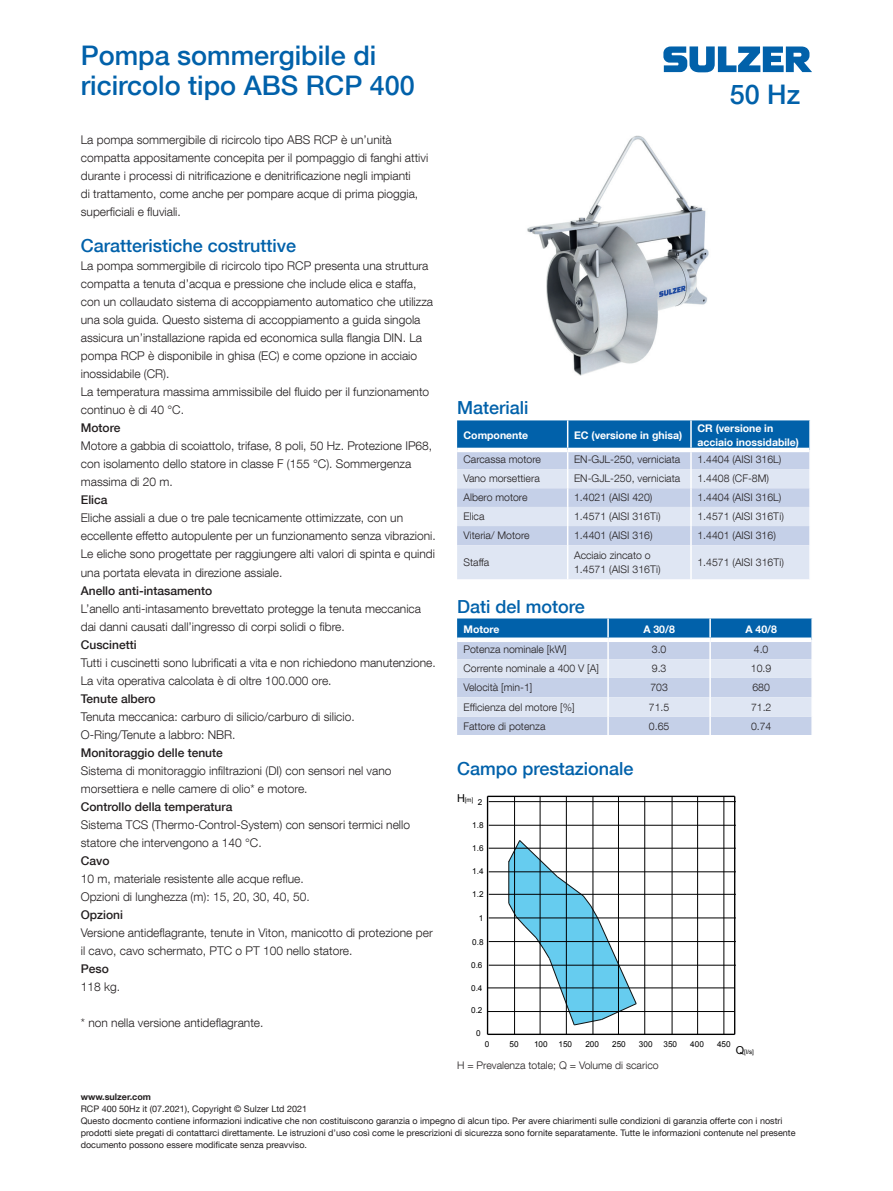
<style>
.page{position:relative;width:893px;height:1191px;background:#fff}
.page>*{position:absolute;margin:0;border:0;box-sizing:border-box;transform-origin:0 0}
.t1{font:500 27px/30px "Helvetica Neue LT Com";color:#0161aa}
.t2{font:500 18px "Helvetica Neue LT Com";color:#0161aa}
.t3{font:300 12px/18px "Helvetica Neue LT Com";color:#231f20}
.t4{font:500 12px "Helvetica Neue LT Com";color:#231f20}
.t5{font:10.95px "Arial";color:#000001}
.t6{font:300 10.5px/13.5px "Helvetica Neue LT Com";color:#231f20}
.t7{font:700 10.5px/13.5px "Helvetica Neue LT Com";color:#fff}
.t8{font:9px/12px "Helvetica Neue LT Com";color:#231f20}
.t9{font:700 9px "Helvetica Neue LT Com";color:#231f20}
.t10{font:8.25px "Arial";color:#000001}
.t11{font:6.15px "Arial";color:#000001}
.s1{font-size:10.95px}
</style>
<div class="page">
<svg style="left:663px;top:46px;width:149px;height:26px"></svg>
<img style="left:527px;top:135px;width:182px;height:241px">
<svg style="left:457px;top:420px;width:353px;height:159px;background:#b2c9e3"></svg>
<svg style="left:457px;top:618px;width:356px;height:117px;background:#b1c7e2"></svg>
<svg style="left:507px;top:839px;width:131px;height:187px"></svg>
<hr style="left:488px;top:1033px;width:247px;height:2px;background:#000001">
<hr style="left:487px;top:796px;width:1px;height:238px;background:#000001">
<hr style="left:488px;top:795px;width:247px;height:2px;background:#000001">
<hr style="left:734px;top:796px;width:1px;height:238px;background:#000001">
<hr style="left:514px;top:796px;width:1px;height:238px;background:#000001">
<hr style="left:540px;top:796px;width:1px;height:238px;background:#000001">
<hr style="left:566px;top:796px;width:1px;height:238px;background:#000001">
<hr style="left:593px;top:796px;width:1px;height:238px;background:#000001">
<hr style="left:618px;top:796px;width:1px;height:238px;background:#000001">
<hr style="left:644px;top:796px;width:1px;height:238px;background:#000001">
<hr style="left:672px;top:796px;width:1px;height:238px;background:#000001">
<hr style="left:697px;top:796px;width:1px;height:238px;background:#000001">
<hr style="left:724px;top:796px;width:1px;height:238px;background:#000001">
<hr style="left:488px;top:1011px;width:247px;height:1px;background:#000001">
<hr style="left:488px;top:987px;width:247px;height:1px;background:#000001">
<hr style="left:489px;top:965px;width:247px;height:1px;background:#000001">
<hr style="left:489px;top:941px;width:247px;height:1px;background:#000001">
<hr style="left:489px;top:917px;width:247px;height:1px;background:#000001">
<hr style="left:489px;top:894px;width:247px;height:1px;background:#000001">
<hr style="left:489px;top:871px;width:247px;height:1px;background:#000001">
<hr style="left:489px;top:848px;width:247px;height:1px;background:#000001">
<hr style="left:489px;top:825px;width:247px;height:1px;background:#000001">
<hr style="left:489px;top:801px;width:247px;height:1px;background:#000001">
<h1 class="t1" style="left:81px;top:40px;width:336px">Pompa sommergibile di ricircolo tipo ABS RCP 400</h1>
<p class="t3" style="left:81px;top:131px;width:349px">La pompa sommergibile di ricircolo tipo ABS RCP è un’unità compatta appositamente concepita per il pompaggio di fanghi attivi durante i processi di nitrificazione e denitrificazione negli impianti<br>di trattamento, come anche per pompare acque di prima pioggia, superficiali e fluviali.</p>
<h2 class="t2" style="left:81px;top:235px;width:217px">Caratteristiche costruttive</h2>
<p class="t3" style="left:81px;top:257px;width:354px">La pompa sommergibile di ricircolo tipo RCP presenta una struttura compatta a tenuta d’acqua e pressione che include elica e staffa, con un collaudato sistema di accoppiamento automatico che utilizza una sola guida. Questo sistema di accoppiamento a guida singola assicura un’installazione rapida ed economica sulla flangia DIN. La pompa RCP è disponibile in ghisa (EC) e come opzione in acciaio inossidabile (CR).<br>La temperatura massima ammissibile del fluido per il funzionamento continuo è di 40 °C.</p>
<p class="t4" style="left:81px;top:421px;width:41px">Motore</p>
<p class="t3" style="left:81px;top:437px;width:353px">Motore a gabbia di scoiattolo, trifase, 8 poli, 50 Hz. Protezione IP68, con isolamento dello statore in classe F (155 °C). Sommergenza massima di 20 m.</p>
<p class="t4" style="left:81px;top:493px;width:28px">Elica</p>
<p class="t3" style="left:81px;top:509px;width:357px">Eliche assiali a due o tre pale tecnicamente ottimizzate, con un eccellente effetto autopulente per un funzionamento senza vibrazioni.<br>Le eliche sono progettate per raggiungere alti valori di spinta e quindi una portata elevata in direzione assiale.</p>
<p class="t4" style="left:81px;top:583px;width:133px">Anello anti-intasamento</p>
<p class="t3" style="left:81px;top:599px;width:342px">L’anello anti-intasamento brevettato protegge la tenuta meccanica dai danni causati dall’ingresso di corpi solidi o fibre.</p>
<p class="t4" style="left:81px;top:637px;width:57px">Cuscinetti</p>
<p class="t3" style="left:81px;top:653px;width:357px">Tutti i cuscinetti sono lubrificati a vita e non richiedono manutenzione.<br>La vita operativa calcolata è di oltre 100.000 ore.</p>
<p class="t4" style="left:81px;top:691px;width:76px">Tenute albero</p>
<p class="t3" style="left:81px;top:707px;width:275px">Tenuta meccanica: carburo di silicio/carburo di silicio.<br>O-Ring/Tenute a labbro: NBR.</p>
<p class="t4" style="left:81px;top:745px;width:144px">Monitoraggio delle tenute</p>
<p class="t3" style="left:81px;top:761px;width:312px">Sistema di monitoraggio infiltrazioni (DI) con sensori nel vano morsettiera e nelle camere di olio* e motore.</p>
<p class="t4" style="left:81px;top:799px;width:153px">Controllo della temperatura</p>
<p class="t3" style="left:81px;top:815px;width:331px">Sistema TCS (Thermo-Control-System) con sensori termici nello statore che intervengono a 140 °C.</p>
<p class="t4" style="left:81px;top:853px;width:30px">Cavo</p>
<p class="t3" style="left:81px;top:869px;width:230px">10 m, materiale resistente alle acque reflue.<br>Opzioni di lunghezza (m): 15, 20, 30, 40, 50.</p>
<p class="t4" style="left:81px;top:907px;width:44px">Opzioni</p>
<p class="t3" style="left:81px;top:923px;width:353px">Versione antideflagrante, tenute in Viton, manicotto di protezione per il cavo, cavo schermato, PTC o PT 100 nello statore.</p>
<p class="t4" style="left:81px;top:961px;width:30px">Peso</p>
<p class="t3" style="left:81px;top:977px;width:41px">118 kg.</p>
<p class="t3" style="left:81px;top:1013px;width:184px">* non nella versione antideflagrante.</p>
<h1 class="t1" style="left:730px;top:79px;width:72px">50 Hz</h1>
<h2 class="t2" style="left:457px;top:397px;width:73px">Materiali</h2>
<p class="t7" style="left:463px;top:428px;width:66px">Componente</p>
<p class="t7" style="left:574px;top:428px;width:110px">EC (versione in ghisa)</p>
<p class="t7" style="left:697px;top:421px;width:103px">CR (versione in acciaio inossidabile)</p>
<p class="t6" style="left:463px;top:452px;width:79px">Carcassa motore</p>
<p class="t6" style="left:574px;top:452px;width:108px">EN-GJL-250, verniciata</p>
<p class="t6" style="left:697px;top:452px;width:86px">1.4404 (AISI 316L)</p>
<p class="t6" style="left:463px;top:472px;width:78px">Vano morsettiera</p>
<p class="t6" style="left:574px;top:472px;width:108px">EN-GJL-250, verniciata</p>
<p class="t6" style="left:697px;top:472px;width:73px">1.4408 (CF-8M)</p>
<p class="t6" style="left:463px;top:490px;width:66px">Albero motore</p>
<p class="t6" style="left:574px;top:490px;width:80px">1.4021 (AISI 420)</p>
<p class="t6" style="left:697px;top:490px;width:86px">1.4404 (AISI 316L)</p>
<p class="t6" style="left:464px;top:509px;width:23px">Elica</p>
<p class="t6" style="left:574px;top:509px;width:88px">1.4571 (AISI 316Ti)</p>
<p class="t6" style="left:697px;top:509px;width:88px">1.4571 (AISI 316Ti)</p>
<p class="t6" style="left:464px;top:528px;width:68px">Viteria/ Motore</p>
<p class="t6" style="left:574px;top:528px;width:80px">1.4401 (AISI 316)</p>
<p class="t6" style="left:697px;top:528px;width:80px">1.4401 (AISI 316)</p>
<p class="t6" style="left:464px;top:555px;width:27px">Staffa</p>
<p class="t6" style="left:574px;top:548px;width:88px">Acciaio zincato o<br>1.4571 (AISI 316Ti)</p>
<p class="t6" style="left:697px;top:555px;width:88px">1.4571 (AISI 316Ti)</p>
<h2 class="t2" style="left:457px;top:595px;width:129px">Dati del motore</h2>
<p class="t7" style="left:463px;top:622px;width:37px">Motore</p>
<p class="t7" style="left:643px;top:622px;width:33px">A 30/8</p>
<p class="t7" style="left:745px;top:622px;width:33px">A 40/8</p>
<p class="t6" style="left:463px;top:642px;width:105px">Potenza nominale [kW]</p>
<p class="t6" style="left:652px;top:642px;width:16px">3.0</p>
<p class="t6" style="left:754px;top:642px;width:16px">4.0</p>
<p class="t6" style="left:463px;top:661px;width:137px">Corrente nominale a 400 V [A]</p>
<p class="t6" style="left:652px;top:661px;width:16px">9.3</p>
<p class="t6" style="left:751px;top:661px;width:22px">10.9</p>
<p class="t6" style="left:463px;top:680px;width:70px">Velocità [min-1]</p>
<p class="t6" style="left:650px;top:680px;width:19px">703</p>
<p class="t6" style="left:752px;top:680px;width:19px">680</p>
<p class="t6" style="left:464px;top:700px;width:113px">Efficienza del motore [%]</p>
<p class="t6" style="left:649px;top:700px;width:22px">71.5</p>
<p class="t6" style="left:751px;top:700px;width:22px">71.2</p>
<p class="t6" style="left:464px;top:719px;width:83px">Fattore di potenza</p>
<p class="t6" style="left:649px;top:719px;width:22px">0.65</p>
<p class="t6" style="left:751px;top:719px;width:22px">0.74</p>
<h2 class="t2" style="left:457px;top:757px;width:178px">Campo prestazionale</h2>
<p class="t5" style="left:457px;top:790px;width:27px">H <sub>2</sub></p>
<p class="t11" style="left:465px;top:795px;width:10px">[m]</p>
<p class="t10" style="left:472px;top:819px;width:13px">1.8</p>
<p class="t10" style="left:472px;top:842px;width:13px">1.6</p>
<p class="t10" style="left:472px;top:865px;width:13px">1.4</p>
<p class="t10" style="left:472px;top:888px;width:13px">1.2</p>
<p class="t10" style="left:479px;top:913px;width:6px">1</p>
<p class="t10" style="left:472px;top:936px;width:13px">0.8</p>
<p class="t10" style="left:471px;top:959px;width:13px">0.6</p>
<p class="t10" style="left:471px;top:982px;width:13px">0.4</p>
<p class="t10" style="left:471px;top:1005px;width:13px">0.2</p>
<p class="t10" style="left:476px;top:1028px;width:6px">0</p>
<p class="t10" style="left:485px;top:1039px;width:6px">0</p>
<p class="t10" style="left:509px;top:1039px;width:11px">50</p>
<p class="t10" style="left:534px;top:1039px;width:15px">100</p>
<p class="t10" style="left:559px;top:1039px;width:15px">150</p>
<p class="t10" style="left:585px;top:1039px;width:15px">200</p>
<p class="t10" style="left:612px;top:1039px;width:15px">250</p>
<p class="t10" style="left:639px;top:1039px;width:15px">300</p>
<p class="t10" style="left:663px;top:1039px;width:15px">350</p>
<p class="t10" style="left:690px;top:1039px;width:15px">400</p>
<p class="t10" style="left:717px;top:1039px;width:15px">450</p>
<p class="t11" style="left:736px;top:1048px;width:20px"><span class="s1">Q</span>[l/s]</p>
<p class="t6" style="left:457px;top:1058px;width:203px">H = Prevalenza totale; Q = Volume di scarico</p>
<p class="t9" style="left:81px;top:1091px;width:72px">www.sulzer.com</p>
<p class="t8" style="left:81px;top:1103px;width:716px">RCP 400 50Hz it (07.2021), Copyright © Sulzer Ltd 2021<br>Questo docmento contiene informazioni indicative che non costituiscono garanzia o impegno di alcun tipo. Per avere chiarimenti sulle condizioni di garanzia offerte con i nostri prodotti siete pregati di contattarci direttamente. Le istruzioni d’uso così come le prescrizioni di sicurezza sono fornite separatamente. Tutte le informazioni contenute nel presente documento possono essere modificate senza preavviso.</p>
</div>
